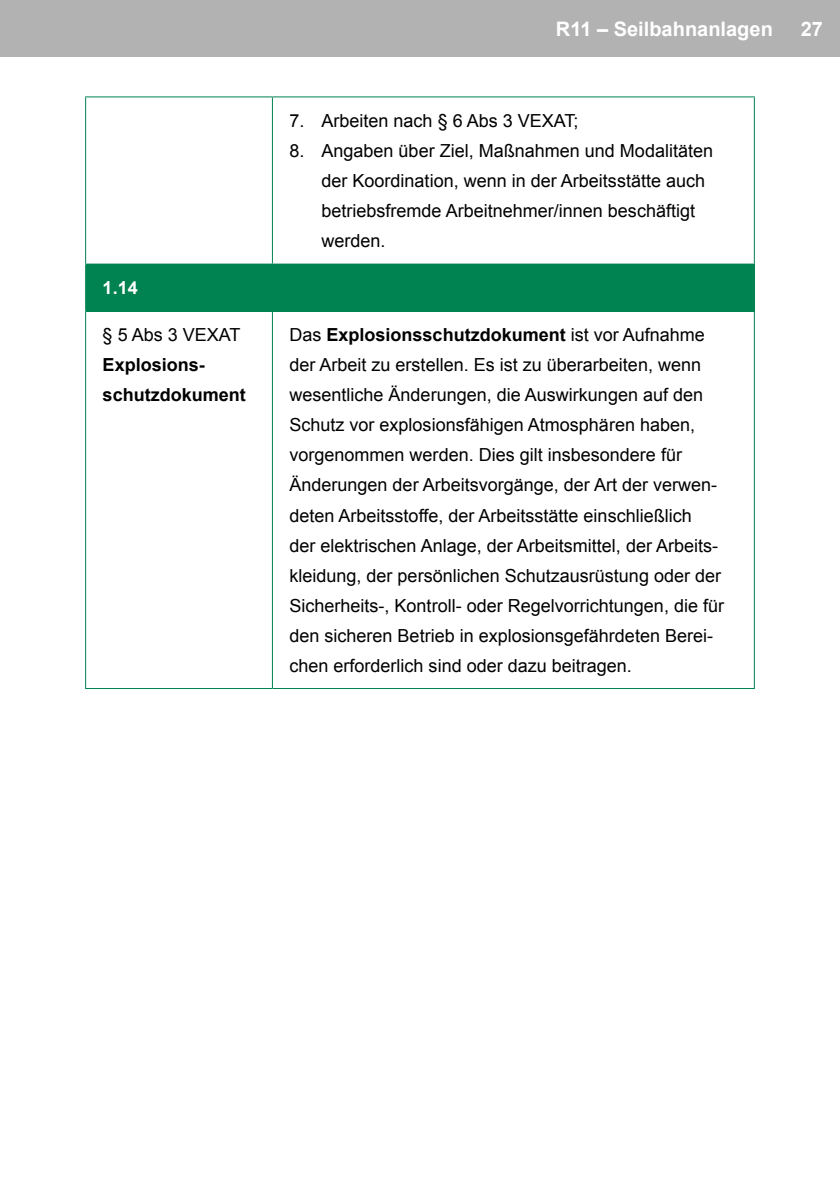
<style>
.page{position:relative;width:840px;height:1191px;background:#fff}
.page>*{position:absolute;margin:0;border:0;box-sizing:border-box;transform-origin:0 0}
.t1{font:700 20px "Arial";color:#fff}
.t2{font:18px/30px "Arial";color:#000}
.t3{font:700 18px/30px "Arial";color:#000}
.t4{font:700 18px "Arial";color:#fff}
.s1{font-weight:700}
</style>
<div class="page">
<div style="left:0;top:0;width:839px;height:57px;background:#b3b2b2"></div>
<div style="left:86px;top:264px;width:668px;height:47px;background:#008251"></div>
<hr style="left:85px;top:97px;width:1px;height:166px;background:#008251">
<hr style="left:85px;top:312px;width:1px;height:376px;background:#008251">
<hr style="left:85px;top:96px;width:187px;height:1px;background:#008251">
<hr style="left:85px;top:263px;width:187px;height:1px;background:#008251">
<hr style="left:85px;top:264px;width:1px;height:47px;background:#008251">
<hr style="left:85px;top:311px;width:187px;height:1px;background:#008251">
<hr style="left:85px;top:688px;width:187px;height:1px;background:#008251">
<hr style="left:272px;top:96px;width:482px;height:1px;background:#008251">
<hr style="left:272px;top:97px;width:1px;height:166px;background:#008251">
<hr style="left:753px;top:97px;width:1px;height:166px;background:#008251">
<hr style="left:272px;top:263px;width:482px;height:1px;background:#008251">
<hr style="left:272px;top:311px;width:482px;height:1px;background:#008251">
<hr style="left:272px;top:312px;width:1px;height:376px;background:#008251">
<hr style="left:753px;top:312px;width:1px;height:376px;background:#008251">
<hr style="left:272px;top:688px;width:482px;height:1px;background:#008251">
<p class="t4" style="left:103px;top:276px;width:37px">1.14</p>
<p class="t2" style="left:103px;top:320px;width:139px">§ 5 Abs 3 VEXAT</p>
<p class="t3" style="left:103px;top:350px;width:145px">Explosions&shy;schutzdokument</p>
<p class="t1" style="left:555px;top:15px;width:218px">R11 – Seilbahnanlagen</p>
<p class="t1" style="left:800px;top:15px;width:24px">27</p>
<p class="t2" style="left:289px;top:106px;width:290px">7. Arbeiten nach § 6 Abs 3 VEXAT;</p>
<p class="t2" style="left:321px;top:136px;width:393px;text-indent:-32px">8. Angaben über Ziel, Maßnahmen und Modalitäten der Koordination, wenn in der Arbeitsstätte auch betriebsfremde Arbeitnehmer/innen beschäftigt werden.</p>
<p class="t2" style="left:289px;top:320px;width:436px">Das <span class="s1">Explosionsschutzdokument</span> ist vor Aufnahme der Arbeit zu erstellen. Es ist zu überarbeiten, wenn wesentliche Änderungen, die Auswirkungen auf den Schutz vor explosionsfähigen Atmosphären haben, vorgenommen werden. Dies gilt insbesondere für Änderungen der Arbeitsvorgänge, der Art der verwen&shy;deten Arbeitsstoffe, der Arbeitsstätte einschließlich<br>der elektrischen Anlage, der Arbeitsmittel, der Arbeits&shy;kleidung, der persönlichen Schutzausrüstung oder der Sicherheits-, Kontroll- oder Regelvorrichtungen, die für den sicheren Betrieb in explosionsgefährdeten Berei&shy;chen erforderlich sind oder dazu beitragen.</p>
</div>
